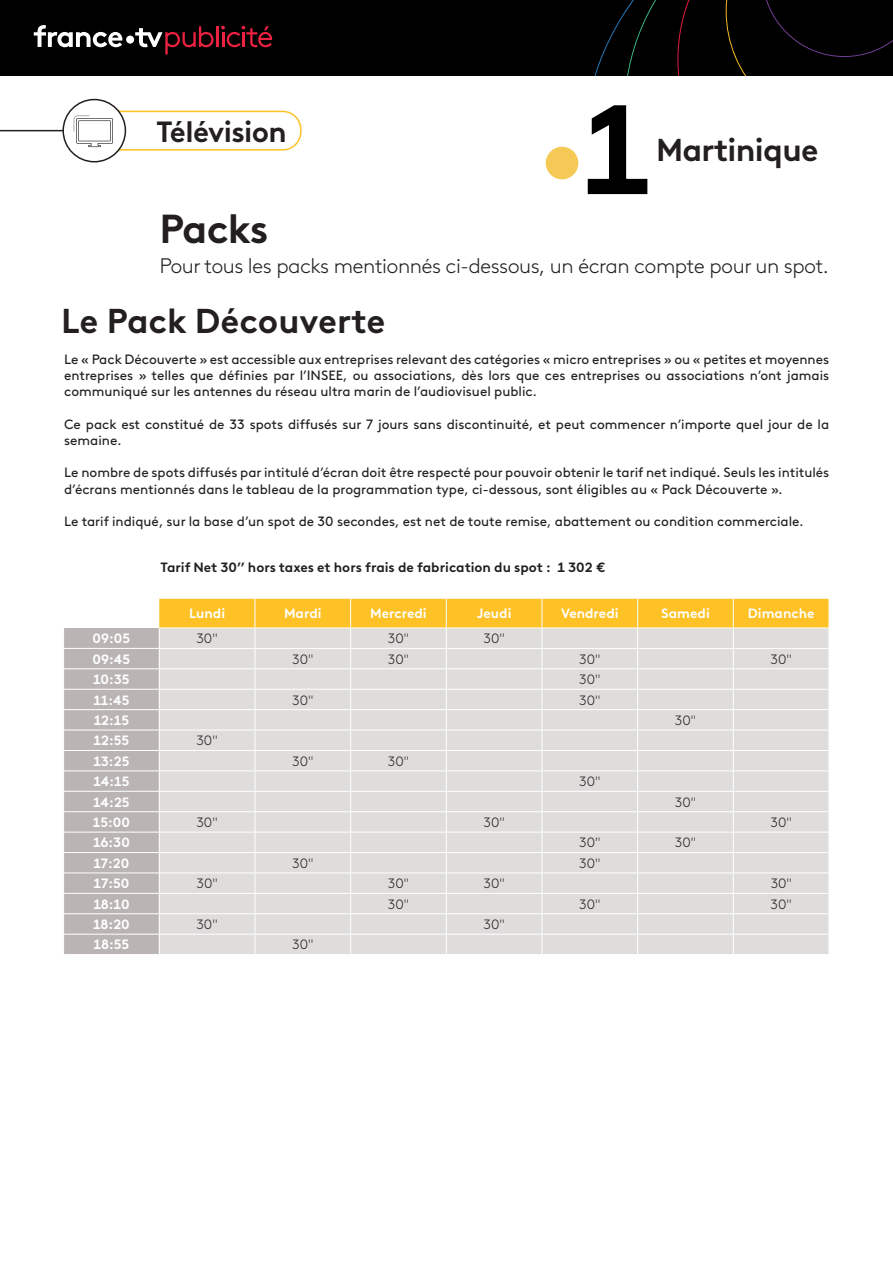
<style>
.page{position:relative;width:893px;height:1263px;background:#fff}
.page>*{position:absolute;margin:0;border:0;box-sizing:border-box;transform-origin:0 0}
.t1{font:700 40.5px "France TV Brown";letter-spacing:-.025em;color:#231f20}
.t2{font:700 34.5px "France TV Brown";color:#231f20}
.t3{font:700 31.65px "France TV Brown";letter-spacing:-.02em;color:#231f20}
.t4{font:700 29.25px "France TV Brown";letter-spacing:-.02em;color:#231f20}
.t5{font:300 21px "France TV Brown";letter-spacing:-.025em;color:#231f20}
.t6{font:13.5px/16.2px "France TV Brown";color:#231f20}
.t7{font:700 13.5px "France TV Brown";color:#fff}
.t8{font:300 13.5px "France TV Brown";color:#231f20}
.t9{font:700 13.5px "France TV Brown";color:#231f20}
</style>
<div class="page">
<svg style="left:588px;top:105px;width:59px;height:89px"></svg>
<div style="left:546px;top:147px;width:32px;height:32px;background:#f5c956;border-radius:50%"></div>
<div style="left:99px;top:111px;width:202px;height:40px;border:2px solid #fec126;border-radius:18px"></div>
<div style="left:63px;top:100px;width:62px;height:62px;background:#fff;border-radius:50%"></div>
<div style="left:62px;top:99px;width:64px;height:63px;border:2px solid #231f20;border-radius:50%"></div>
<div style="left:0;top:0;width:39px;height:75px;background:#000"></div>
<div style="left:39px;top:0;width:544px;height:75px;background:#000"></div>
<div style="left:583px;top:0;width:310px;height:75px;background:#000"></div>
<svg style="left:34px;top:25px;width:88px;height:22px"></svg>
<div style="left:126px;top:36px;width:8px;height:8px;background:#fff;border-radius:50%"></div>
<svg style="left:135px;top:26px;width:78px;height:28px;background:#3b1d22"></svg>
<svg style="left:221px;top:26px;width:51px;height:21px"></svg>
<hr style="left:216px;top:26px;width:2px;height:21px;background:#ed2141">
<hr style="left:0;top:130px;width:64px;height:1px;background:#231f20">
<svg style="left:74px;top:116px;width:39px;height:31px"></svg>
<svg style="left:64px;top:598px;width:765px;height:356px;background:#ded8cc"></svg>
<h3 class="t4" style="left:156px;top:109px;width:132px">Télévision</h3>
<h3 class="t3" style="left:656px;top:125px;width:164px">Martinique</h3>
<h1 class="t1" style="left:159px;top:198px;width:110px">Packs</h1>
<h3 class="t5" style="left:159px;top:251px;width:671px">Pour tous les packs mentionnés ci-dessous, un écran compte pour un spot.</h3>
<h2 class="t2" style="left:61px;top:294px;width:326px">Le Pack Découverte</h2>
<p class="t6" style="left:64px;top:350px;width:767px;text-align:justify">Le « Pack Découverte » est accessible aux entreprises relevant des catégories « micro entreprises » ou « petites et moyennes entreprises » telles que définies par l’INSEE, ou associations, dès lors que ces entreprises ou associations n’ont jamais communiqué sur les antennes du réseau ultra marin de l’audiovisuel public.</p>
<p class="t6" style="left:64px;top:415px;width:767px">Ce pack est constitué de 33 spots diffusés sur 7 jours sans discontinuité, et peut commencer n’importe quel jour de la semaine.</p>
<p class="t6" style="left:64px;top:464px;width:767px">Le nombre de spots diffusés par intitulé d’écran doit être respecté pour pouvoir obtenir le tarif net indiqué. Seuls les intitulés d’écrans mentionnés dans le tableau de la programmation type, ci-dessous, sont éligibles au « Pack Découverte ».</p>
<p class="t6" style="left:64px;top:512px;width:741px">Le tarif indiqué, sur la base d’un spot de 30 secondes, est net de toute remise, abattement ou condition commerciale.</p>
<p class="t9" style="left:161px;top:557px;width:446px">Tarif Net 30’’ hors taxes et hors frais de fabrication du spot : 1 302 €</p>
<p class="t7" style="left:189px;top:603px;width:38px">Lundi</p>
<p class="t7" style="left:284px;top:603px;width:39px">Mardi</p>
<p class="t7" style="left:370px;top:603px;width:58px">Mercredi</p>
<p class="t7" style="left:477px;top:603px;width:36px">Jeudi</p>
<p class="t7" style="left:561px;top:603px;width:59px">Vendredi</p>
<p class="t7" style="left:661px;top:603px;width:50px">Samedi</p>
<p class="t7" style="left:748px;top:603px;width:68px">Dimanche</p>
<p class="t7" style="left:93px;top:628px;width:39px">09:05</p>
<p class="t8" style="left:197px;top:629px;width:23px">30"</p>
<p class="t8" style="left:388px;top:629px;width:23px">30"</p>
<p class="t8" style="left:484px;top:629px;width:23px">30"</p>
<p class="t7" style="left:93px;top:648px;width:39px">09:45</p>
<p class="t8" style="left:292px;top:649px;width:23px">30"</p>
<p class="t8" style="left:388px;top:649px;width:23px">30"</p>
<p class="t8" style="left:579px;top:649px;width:23px">30"</p>
<p class="t8" style="left:771px;top:649px;width:23px">30"</p>
<p class="t7" style="left:93px;top:669px;width:38px">10:35</p>
<p class="t8" style="left:579px;top:670px;width:23px">30"</p>
<p class="t7" style="left:93px;top:689px;width:38px">11:45</p>
<p class="t8" style="left:292px;top:690px;width:23px">30"</p>
<p class="t8" style="left:579px;top:690px;width:23px">30"</p>
<p class="t7" style="left:94px;top:710px;width:37px">12:15</p>
<p class="t8" style="left:675px;top:711px;width:23px">30"</p>
<p class="t7" style="left:94px;top:730px;width:37px">12:55</p>
<p class="t8" style="left:197px;top:731px;width:23px">30"</p>
<p class="t7" style="left:93px;top:751px;width:38px">13:25</p>
<p class="t8" style="left:292px;top:751px;width:23px">30"</p>
<p class="t8" style="left:388px;top:751px;width:23px">30"</p>
<p class="t7" style="left:93px;top:771px;width:38px">14:15</p>
<p class="t8" style="left:579px;top:772px;width:23px">30"</p>
<p class="t7" style="left:93px;top:791px;width:38px">14:25</p>
<p class="t8" style="left:675px;top:792px;width:23px">30"</p>
<p class="t7" style="left:93px;top:812px;width:39px">15:00</p>
<p class="t8" style="left:197px;top:813px;width:23px">30"</p>
<p class="t8" style="left:484px;top:813px;width:23px">30"</p>
<p class="t8" style="left:771px;top:813px;width:23px">30"</p>
<p class="t7" style="left:93px;top:832px;width:38px">16:30</p>
<p class="t8" style="left:579px;top:833px;width:23px">30"</p>
<p class="t8" style="left:675px;top:833px;width:23px">30"</p>
<p class="t7" style="left:93px;top:853px;width:38px">17:20</p>
<p class="t8" style="left:292px;top:853px;width:23px">30"</p>
<p class="t8" style="left:579px;top:853px;width:23px">30"</p>
<p class="t7" style="left:94px;top:873px;width:37px">17:50</p>
<p class="t8" style="left:197px;top:874px;width:23px">30"</p>
<p class="t8" style="left:388px;top:874px;width:23px">30"</p>
<p class="t8" style="left:484px;top:874px;width:23px">30"</p>
<p class="t8" style="left:771px;top:874px;width:23px">30"</p>
<p class="t7" style="left:93px;top:893px;width:38px">18:10</p>
<p class="t8" style="left:388px;top:894px;width:23px">30"</p>
<p class="t8" style="left:579px;top:894px;width:23px">30"</p>
<p class="t8" style="left:771px;top:894px;width:23px">30"</p>
<p class="t7" style="left:93px;top:914px;width:38px">18:20</p>
<p class="t8" style="left:197px;top:915px;width:23px">30"</p>
<p class="t8" style="left:484px;top:915px;width:23px">30"</p>
<p class="t7" style="left:94px;top:934px;width:37px">18:55</p>
<p class="t8" style="left:292px;top:935px;width:23px">30"</p>
</div>
